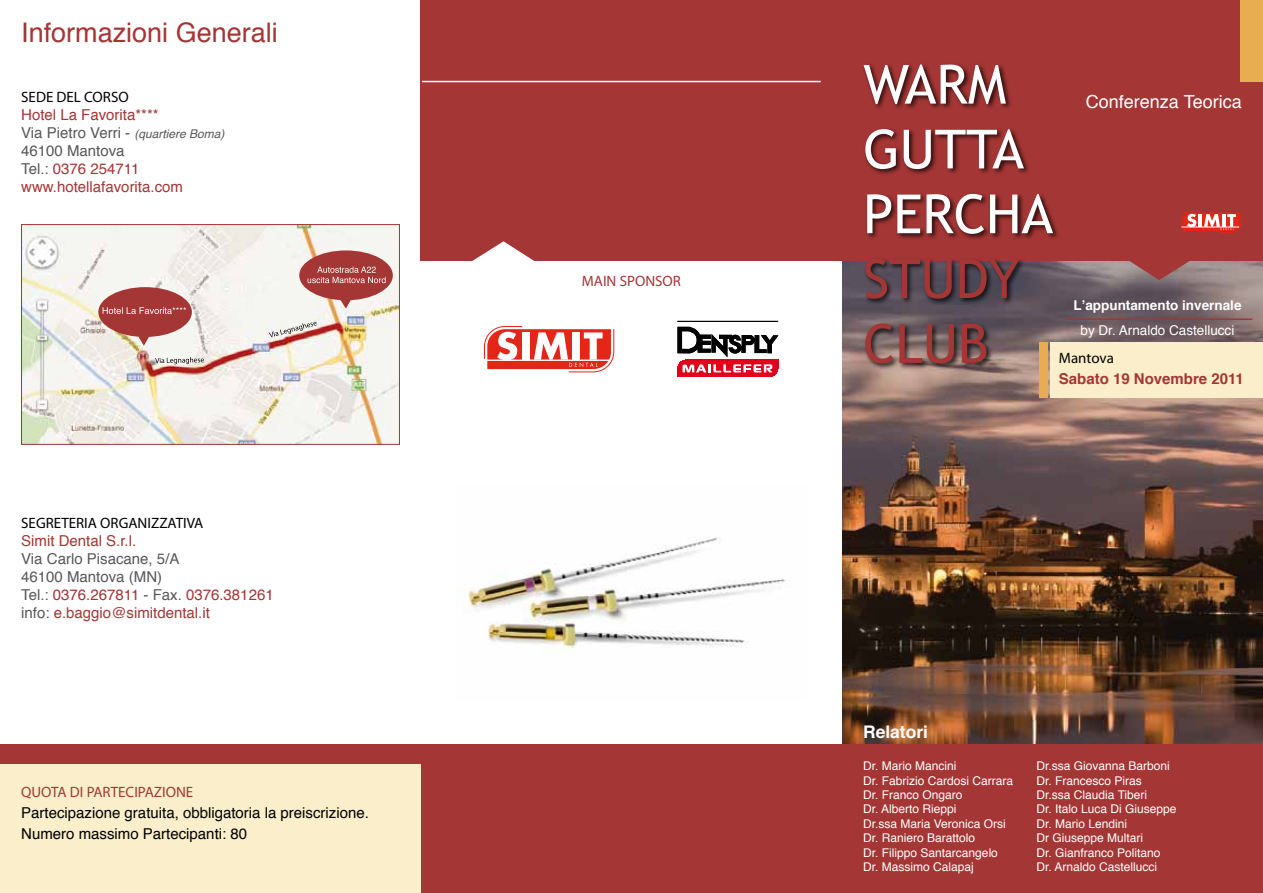
<style>
.page{position:relative;width:1263px;height:893px;background:#fff}
.page>*{position:absolute;margin:0;border:0;box-sizing:border-box;transform-origin:0 0}
.t1{font:54px "Trebuchet MS";color:#fff}
.t2{font:54px "Trebuchet MS";color:#a43635}
.t3{font:27px "Helvetica";color:#a43635}
.t4{font:18px "Helvetica";color:#fff}
.t5{font:700 17.4px "Helvetica";color:#fff}
.t6{font:15px "Helvetica";color:#a43635}
.t7{font:15px "Helvetica";color:#000}
.t8{font:15px "Helvetica";color:#58585a}
.t9{font:15px "Myriad Pro";color:#000}
.t10{font:15px "Myriad Pro";color:#a43635}
.t11{font:700 15px "Helvetica";color:#a43635}
.t12{font:700 13.5px "Helvetica";color:#fff}
.t13{font:13.5px "Helvetica";color:#fff}
.t14{font:12px "Helvetica";color:#fff}
.s1{font-style:italic;font-size:12px}
.s2{color:#58585a}
</style>
<div class="page">
<img style="left:842px;top:261px;width:421px;height:483px">
<div style="left:420px;top:0;width:843px;height:261px;background:#a43635"></div>
<div style="left:0;top:744px;width:1263px;height:149px;background:#a43635"></div>
<div style="left:1240px;top:0;width:23px;height:82px;background:#e7ad50"></div>
<hr style="left:422px;top:81px;width:399px;height:1px;background:#fff">
<div style="left:1050px;top:342px;width:213px;height:56px;background:#faefca"></div>
<div style="left:1039px;top:342px;width:9px;height:56px;background:#e7ad50"></div>
<div style="left:0;top:744px;width:421px;height:149px;background:#faefca"></div>
<div style="left:0;top:744px;width:432px;height:19px;background:#a43635"></div>
<div style="left:862px;top:63px;width:198px;height:308px;background:#000;opacity:.75"></div>
<hr style="left:1065px;top:318px;width:187px;height:2px;background:#a43635">
<svg style="left:1127px;top:261px;width:65px;height:19px"></svg>
<svg style="left:1181px;top:211px;width:60px;height:22px"></svg>
<svg style="left:472px;top:241px;width:62px;height:20px"></svg>
<img style="left:23px;top:226px;width:375px;height:217px">
<div style="left:21px;top:224px;width:379px;height:221px;border:1px solid #a43635"></div>
<div style="left:299px;top:250px;width:94px;height:50px;background:#a43635;border-radius:50%"></div>
<div style="left:98px;top:287px;width:94px;height:50px;background:#a43635;border-radius:50%"></div>
<svg style="left:103px;top:307px;width:83px;height:7px"></svg>
<svg style="left:340px;top:300px;width:11px;height:9px"></svg>
<svg style="left:308px;top:266px;width:78px;height:17px"></svg>
<svg style="left:269px;top:321px;width:48px;height:16px"></svg>
<svg style="left:155px;top:357px;width:49px;height:7px"></svg>
<svg style="left:138px;top:336px;width:11px;height:10px"></svg>
<svg style="left:484px;top:326px;width:130px;height:46px"></svg>
<hr style="left:677px;top:321px;width:101px;height:1px;background:#000">
<svg style="left:677px;top:327px;width:101px;height:30px"></svg>
<div style="left:678px;top:360px;width:100px;height:17px;background:#e2001a"></div>
<svg style="left:682px;top:364px;width:90px;height:9px"></svg>
<img style="left:457px;top:537px;width:329px;height:117px">
<p class="t3" style="left:21px;top:11px;width:258px">Informazioni Generali</p>
<p class="t9" style="left:21px;top:87px;width:109px">SEDE DEL CORSO</p>
<p class="t6" style="left:21px;top:103px;width:139px">Hotel La Favorita****</p>
<p class="t8" style="left:21px;top:121px;width:205px">Via Pietro Verri - <span class="s1">(quartiere Boma)</span></p>
<p class="t8" style="left:21px;top:139px;width:105px">46100 Mantova</p>
<p class="t6" style="left:21px;top:157px;width:120px"><span class="s2">Tel.:</span> 0376 254711</p>
<p class="t6" style="left:21px;top:175px;width:163px">www.hotellafavorita.com</p>
<p class="t9" style="left:21px;top:513px;width:184px">SEGRETERIA ORGANIZZATIVA</p>
<p class="t6" style="left:21px;top:529px;width:117px">Simit Dental S.r.l.</p>
<p class="t8" style="left:21px;top:547px;width:160px">Via Carlo Pisacane, 5/A</p>
<p class="t8" style="left:21px;top:565px;width:142px">46100 Mantova (MN)</p>
<p class="t6" style="left:21px;top:583px;width:254px"><span class="s2">Tel.:</span> 0376.267811 <span class="s2">- Fax.</span> 0376.381261</p>
<p class="t6" style="left:21px;top:601px;width:190px"><span class="s2">info:</span> e.baggio@simitdental.it</p>
<p class="t10" style="left:21px;top:783px;width:174px">QUOTA DI PARTECIPAZIONE</p>
<p class="t7" style="left:21px;top:801px;width:349px">Partecipazione gratuita, obbligatoria la preiscrizione.</p>
<p class="t7" style="left:21px;top:822px;width:227px">Numero massimo Partecipanti: 80</p>
<p class="t10" style="left:582px;top:272px;width:101px">MAIN SPONSOR</p>
<p class="t1" style="left:863px;top:53px;width:144px">WARM</p>
<p class="t4" style="left:1086px;top:88px;width:157px">Conferenza Teorica</p>
<p class="t1" style="left:863px;top:117px;width:162px">GUTTA</p>
<p class="t1" style="left:863px;top:182px;width:191px">PERCHA</p>
<p class="t2" style="left:863px;top:247px;width:158px">STUDY</p>
<p class="t2" style="left:863px;top:312px;width:127px">CLUB</p>
<p class="t12" style="left:1073px;top:294px;width:170px">L’appuntamento invernale</p>
<p class="t13" style="left:1080px;top:320px;width:155px">by Dr. Arnaldo Castellucci</p>
<p class="t9" style="left:1059px;top:349px;width:57px">Mantova</p>
<p class="t11" style="left:1059px;top:367px;width:187px">Sabato 19 Novembre 2011</p>
<p class="t5" style="left:863px;top:718px;width:66px">Relatori</p>
<p class="t14" style="left:863px;top:757px;width:95px">Dr. Mario Mancini</p>
<p class="t14" style="left:863px;top:771px;width:152px">Dr. Fabrizio Cardosi Carrara</p>
<p class="t14" style="left:863px;top:785px;width:101px">Dr. Franco Ongaro</p>
<p class="t14" style="left:863px;top:800px;width:95px">Dr. Alberto Rieppi</p>
<p class="t14" style="left:863px;top:814px;width:144px">Dr.ssa Maria Veronica Orsi</p>
<p class="t14" style="left:863px;top:829px;width:114px">Dr. Raniero Barattolo</p>
<p class="t14" style="left:863px;top:843px;width:136px">Dr. Filippo Santarcangelo</p>
<p class="t14" style="left:863px;top:857px;width:112px">Dr. Massimo Calapaj</p>
<p class="t14" style="left:1036px;top:757px;width:135px">Dr.ssa Giovanna Barboni</p>
<p class="t14" style="left:1036px;top:771px;width:107px">Dr. Francesco Piras</p>
<p class="t14" style="left:1036px;top:785px;width:112px">Dr.ssa Claudia Tiberi</p>
<p class="t14" style="left:1036px;top:800px;width:142px">Dr. Italo Luca Di Giuseppe</p>
<p class="t14" style="left:1036px;top:814px;width:92px">Dr. Mario Lendini</p>
<p class="t14" style="left:1036px;top:829px;width:108px">Dr Giuseppe Multari</p>
<p class="t14" style="left:1036px;top:843px;width:126px">Dr. Gianfranco Politano</p>
<p class="t14" style="left:1036px;top:857px;width:122px">Dr. Arnaldo Castellucci</p>
</div>
